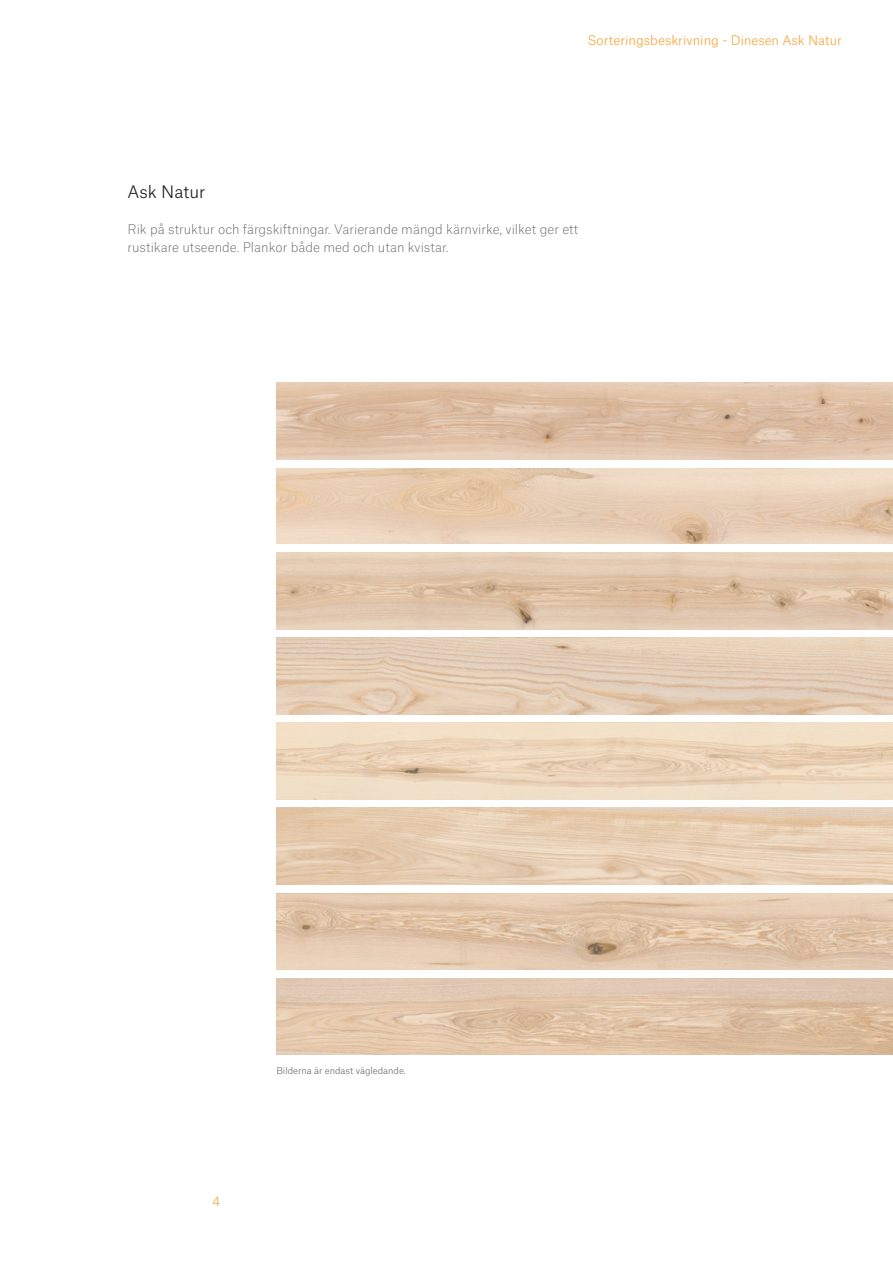
<style>
.page{position:relative;width:893px;height:1263px;background:#fff}
.page>*{position:absolute;margin:0;border:0;box-sizing:border-box;transform-origin:0 0}
.t1{font:300 16.5px "Atlas Grotesk";color:#231f20}
.t2{font:100 12.75px/18px "Atlas Grotesk";color:#6c6d70}
.t3{font:300 12.75px "Atlas Grotesk";color:#faa63f}
.t4{font:300 12.6px "Atlas Grotesk";color:#faa63f}
.t5{font:300 9px "Atlas Grotesk";color:#6c6d70}
.s1{font-size:12.6px}
</style>
<div class="page">
<img style="left:276px;top:383px;width:617px;height:76px">
<img style="left:276px;top:638px;width:617px;height:76px">
<img style="left:276px;top:468px;width:617px;height:76px">
<img style="left:276px;top:723px;width:617px;height:76px">
<img style="left:276px;top:553px;width:617px;height:76px">
<img style="left:276px;top:893px;width:617px;height:76px">
<img style="left:276px;top:978px;width:617px;height:76px">
<p class="t3" style="left:587px;top:31px;width:256px">Sorteringsbeskrivning <span class="s1">- Dinesen Ask Natur</span></p>
<p class="t1" style="left:128px;top:179px;width:79px">Ask Natur</p>
<p class="t2" style="left:128px;top:219px;width:452px">Rik på struktur och färgskiftningar. Varierande mängd kärnvirke, vilket ger ett rustikare utseende. Plankor både med och utan kvistar.</p>
<p class="t4" style="left:213px;top:1191px;width:9px">4</p>
<p class="t5" style="left:276px;top:1063px;width:131px">Bilderna är endast vägledande.</p>
</div>
